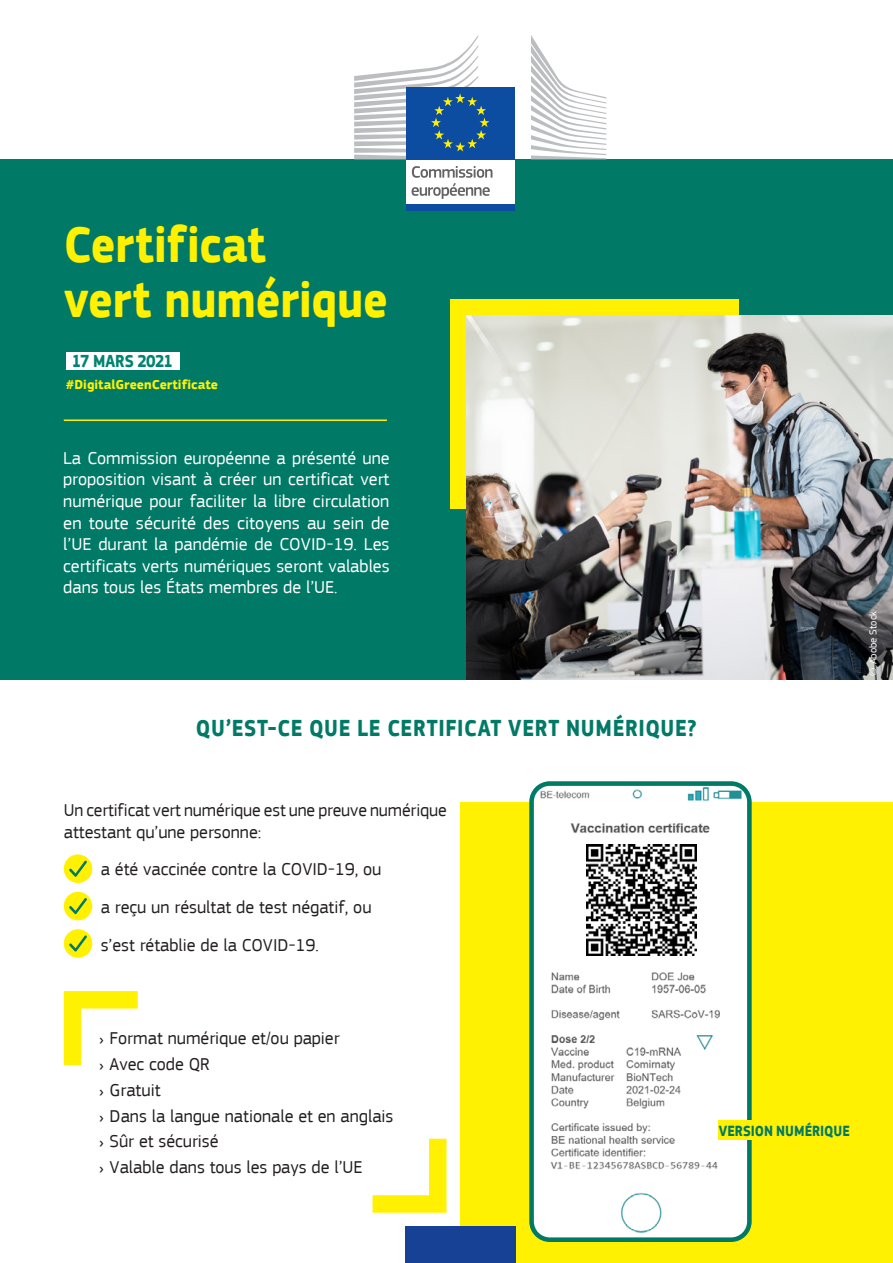
<style>
.page{position:relative;width:893px;height:1263px;background:#fff}
.page>*{position:absolute;margin:0;border:0;box-sizing:border-box;transform-origin:0 0}
.doc_title{font:700 52.5px/55.5px "EC Square Sans Pro";color:#fff101;scale:.88 1}
.title_1{font:700 24px "EC Square Sans Pro";letter-spacing:.03em;color:#007a66;scale:.88 1}
.body_start{font:18px/21.6px "EC Square Sans Pro";color:#fff;text-align:justify}
.body_break{font:18px/21.6px "EC Square Sans Pro";color:#231f20}
.bullets_1{font:18px "EC Square Sans Pro";color:#231f20}
.doc_date{font:700 18px "EC Square Sans Pro";letter-spacing:-.035em;color:#008371;scale:.88 1}
.caption_1{font:700 15.3px "EC Square Sans Pro";color:#007a66;scale:.88 1}
.hashtag{font:700 13.5px "EC Square Sans Pro";color:#fff101}
.copyright{font:10.5px "EC Square Sans Pro";color:#fff}
</style>
<div class="page">
<div style="left:0;top:159px;width:893px;height:520px;background:#007a66"></div>
<div style="left:66px;top:352px;width:114px;height:17px;background:#fff"></div>
<hr style="left:64px;top:419px;width:323px;height:2px;background:#fff101">
<div style="left:450px;top:299px;width:289px;height:209px;background:#fff101"></div>
<svg style="left:64px;top:991px;width:74px;height:74px"></svg>
<svg style="left:373px;top:1139px;width:73px;height:74px"></svg>
<div style="left:460px;top:803px;width:433px;height:460px;background:#fff101"></div>
<div style="left:405px;top:1226px;width:111px;height:37px;background:#164194"></div>
<div style="left:406px;top:157px;width:108px;height:49px;background:#fff"></div>
<div style="left:406px;top:204px;width:108px;height:6px;background:#0d4da1"></div>
<svg style="left:531px;top:35px;width:75px;height:124px"></svg>
<div style="left:406px;top:87px;width:108px;height:72px;background:#0d4da1"></div>
<svg style="left:354px;top:35px;width:135px;height:124px"></svg>
<svg style="left:412px;top:166px;width:80px;height:33px"></svg>
<div style="left:64px;top:854px;width:28px;height:29px;background:#fff101;border-radius:50%"></div>
<svg style="left:69px;top:860px;width:18px;height:17px"></svg>
<div style="left:64px;top:892px;width:28px;height:28px;background:#fff101;border-radius:50%"></div>
<svg style="left:69px;top:898px;width:18px;height:16px"></svg>
<div style="left:64px;top:929px;width:28px;height:29px;background:#fff101;border-radius:50%"></div>
<svg style="left:69px;top:935px;width:18px;height:16px"></svg>
<img style="left:535px;top:787px;width:211px;height:449px">
<div style="left:529px;top:781px;width:223px;height:461px;border:5px solid #007a66;border-radius:18px"></div>
<div style="left:582px;top:838px;width:122px;height:123px;background:#fff"></div>
<img style="left:586px;top:845px;width:110px;height:110px">
<div style="left:719px;top:1120px;width:161px;height:19px;background:#fff101"></div>
<img style="left:466px;top:315px;width:427px;height:364px">
<p class="doc_title" style="left:64px;top:218px;width:369px">Certificat<br>vert numérique</p>
<p class="doc_date" style="left:72px;top:350px;width:116px">17 MARS 2021</p>
<p class="hashtag" style="left:66px;top:376px;width:154px">#DigitalGreenCertificate</p>
<p class="body_start" style="left:63px;top:447px;width:328px">La Commission européenne a présenté une proposition visant à créer un certificat vert numérique pour faciliter la libre circulation en toute sécurité des citoyens au sein de l’UE durant la pandémie de COVID-19. Les certificats verts numériques seront valables dans tous les États membres de l’UE.</p>
<p class="title_1" style="left:196px;top:713px;width:570px">QU’EST-CE QUE LE CERTIFICAT VERT NUMÉRIQUE?</p>
<p class="body_break" style="left:64px;top:800px;width:384px">Un certificat vert numérique est une preuve numérique attestant qu’une personne:</p>
<p class="bullets_1" style="left:101px;top:859px;width:282px">a été vaccinée contre la COVID-19, ou</p>
<p class="bullets_1" style="left:101px;top:896px;width:272px">a reçu un résultat de test négatif, ou</p>
<p class="bullets_1" style="left:101px;top:934px;width:219px">s’est rétablie de la COVID-19.</p>
<p class="copyright" style="left:867px;top:675px;width:66px;rotate:-90deg">© Abobe Stock</p>
<p class="body_break" style="left:99px;top:1027px;width:242px">› Format numérique et/ou papier</p>
<p class="body_break" style="left:99px;top:1053px;width:112px">› Avec code QR</p>
<p class="body_break" style="left:99px;top:1079px;width:63px">› Gratuit</p>
<p class="body_break" style="left:99px;top:1105px;width:296px">› Dans la langue nationale et en anglais</p>
<p class="body_break" style="left:99px;top:1131px;width:121px">› Sûr et sécurisé</p>
<p class="body_break" style="left:99px;top:1157px;width:265px">› Valable dans tous les pays de l’UE</p>
<p class="caption_1" style="left:719px;top:1121px;width:150px">VERSION NUMÉRIQUE</p>
</div>
